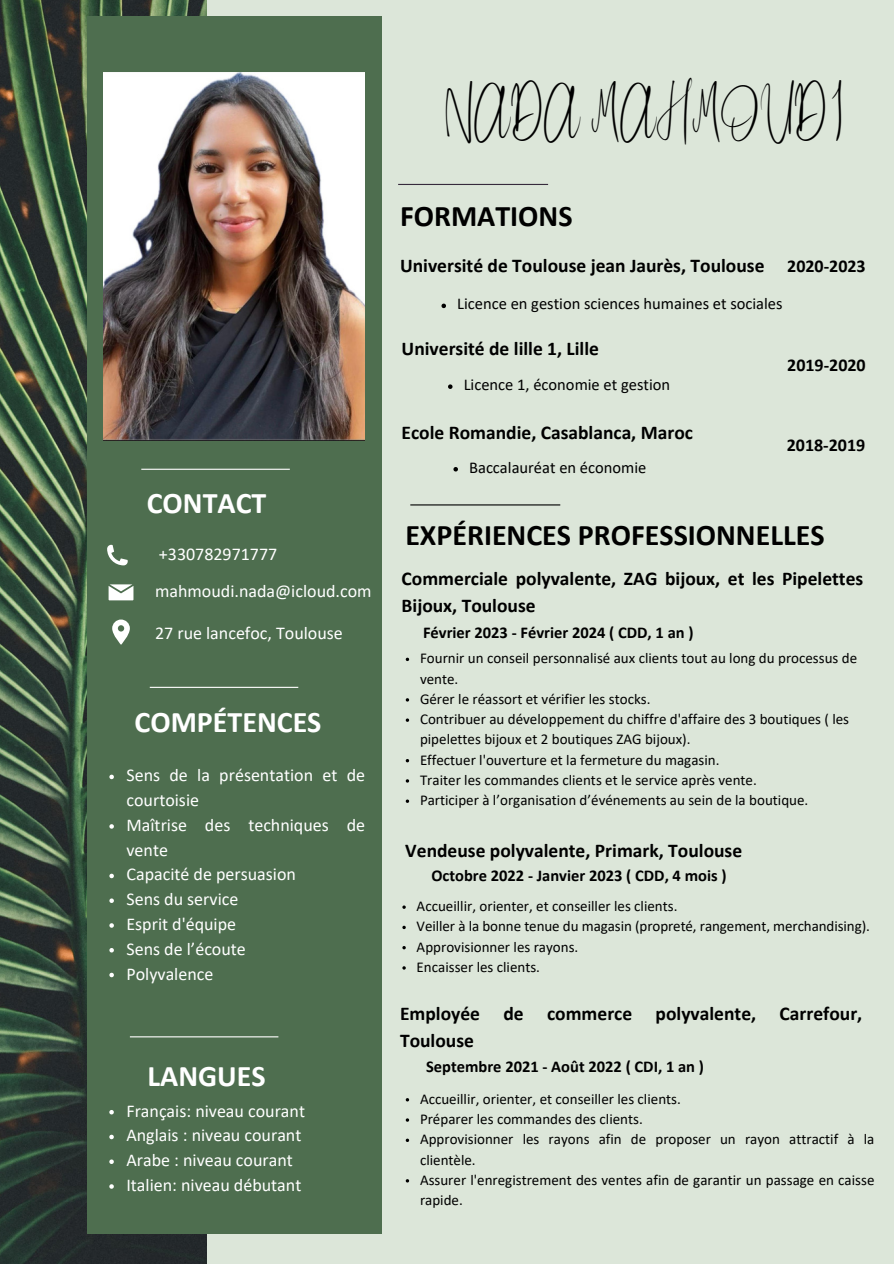
<style>
.page{position:relative;width:894px;height:1264px;background:#fff}
.page>*{position:absolute;margin:0;border:0;box-sizing:border-box;transform-origin:0 0}
.t1{font:37.65px "Better Saturday";color:#000}
.t2{font:700 30px "Calibri";color:#000}
.t3{font:700 30px "Calibri";color:#fff}
.t4{font:700 19.5px/27px "Calibri";color:#000}
.t5{font:18px/24.8px "Calibri";color:#fff}
.t6{font:700 18px "Calibri";color:#000}
.t7{font:700 16.5px "Calibri";color:#000}
.t8{font:16.5px "Calibri";color:#000}
.t9{font:15px/20.2px "Calibri";color:#000}
</style>
<div class="page">
<div style="left:0;top:0;width:893px;height:1263px;background:#dce6d9"></div>
<img style="left:0;top:0;width:206px;height:1263px">
<div style="left:87px;top:17px;width:294px;height:1216px;background:#4e6e4f"></div>
<img style="left:103px;top:73px;width:261px;height:367px">
<hr style="left:410px;top:504px;width:150px;height:1px;background:#000">
<svg style="left:107px;top:545px;width:20px;height:20px"></svg>
<svg style="left:112px;top:619px;width:18px;height:25px"></svg>
<svg style="left:108px;top:584px;width:25px;height:16px"></svg>
<hr style="left:141px;top:468px;width:149px;height:2px;background:#fff">
<svg style="left:441px;top:303px;width:5px;height:5px"></svg>
<hr style="left:398px;top:184px;width:150px;height:1px;background:#372b3d">
<svg style="left:453px;top:467px;width:5px;height:4px"></svg>
<svg style="left:109px;top:774px;width:5px;height:5px"></svg>
<svg style="left:109px;top:824px;width:5px;height:4px"></svg>
<svg style="left:109px;top:873px;width:5px;height:5px"></svg>
<svg style="left:109px;top:898px;width:5px;height:5px"></svg>
<svg style="left:109px;top:923px;width:5px;height:4px"></svg>
<svg style="left:109px;top:948px;width:5px;height:4px"></svg>
<svg style="left:109px;top:972px;width:5px;height:5px"></svg>
<svg style="left:448px;top:384px;width:4px;height:5px"></svg>
<svg style="left:405px;top:657px;width:4px;height:4px"></svg>
<svg style="left:109px;top:1110px;width:5px;height:4px"></svg>
<svg style="left:109px;top:1134px;width:5px;height:5px"></svg>
<svg style="left:109px;top:1159px;width:5px;height:4px"></svg>
<svg style="left:109px;top:1184px;width:5px;height:4px"></svg>
<hr style="left:130px;top:1036px;width:148px;height:1px;background:#fff">
<hr style="left:150px;top:686px;width:148px;height:2px;background:#fff">
<h4 class="t3" style="left:147px;top:490px;width:121px">CONTACT</h4>
<h4 class="t5" style="left:159px;top:543px;width:120px">+330782971777</h4>
<p class="t5" style="left:155px;top:580px;width:218px">mahmoudi.nada@icloud.com</p>
<p class="t5" style="left:155px;top:621px;width:189px">27 rue lancefoc, Toulouse</p>
<h1 class="t3" style="left:134px;top:709px;width:188px">COMPÉTENCES</h1>
<h2 class="t5" style="left:126px;top:764px;width:240px">Sens de la présentation et de courtoisie</h2>
<h3 class="t5" style="left:126px;top:814px;width:240px">Maîtrise des techniques de vente</h3>
<h3 class="t5" style="left:126px;top:863px;width:171px">Capacité de persuasion</h3>
<p class="t5" style="left:126px;top:888px;width:113px">Sens du service</p>
<h3 class="t5" style="left:126px;top:913px;width:111px">Esprit d'équipe</h3>
<h3 class="t5" style="left:126px;top:937px;width:121px">Sens de l’écoute</h3>
<p class="t5" style="left:126px;top:962px;width:88px">Polyvalence</p>
<p class="t3" style="left:147px;top:1063px;width:120px">LANGUES</p>
<h2 class="t5" style="left:126px;top:1099px;width:180px">Français: niveau courant</h2>
<p class="t5" style="left:126px;top:1124px;width:176px">Anglais : niveau courant</p>
<p class="t5" style="left:126px;top:1149px;width:168px">Arabe : niveau courant</p>
<p class="t5" style="left:126px;top:1174px;width:176px">Italien: niveau débutant</p>
<p class="t1" style="left:443px;top:106px;width:403px">NADA MAHMOUDI</p>
<p class="t2" style="left:400px;top:203px;width:174px">FORMATIONS</p>
<p class="t4" style="left:400px;top:254px;width:366px">Université de Toulouse jean Jaurès, Toulouse</p>
<h2 class="t6" style="left:787px;top:259px;width:80px">2020-2023</h2>
<p class="t8" style="left:457px;top:297px;width:327px">Licence en gestion sciences humaines et sociales</p>
<p class="t4" style="left:401px;top:337px;width:199px">Université de lille 1, Lille</p>
<h3 class="t8" style="left:463px;top:377px;width:208px">Licence 1, économie et gestion</h3>
<p class="t4" style="left:401px;top:420px;width:293px">Ecole Romandie, Casablanca, Maroc</p>
<p class="t8" style="left:469px;top:460px;width:179px">Baccalauréat en économie</p>
<p class="t6" style="left:787px;top:357px;width:80px">2019-2020</p>
<h4 class="t6" style="left:786px;top:438px;width:80px">2018-2019</h4>
<p class="t2" style="left:405px;top:522px;width:420px">EXPÉRIENCES PROFESSIONNELLES</p>
<p class="t4" style="left:401px;top:567px;width:463px">Commerciale polyvalente, ZAG bijoux, et les Pipelettes<br>Bijoux, Toulouse</p>
<p class="t7" style="left:423px;top:626px;width:272px">Février 2023 - Février 2024 ( CDD, 1 an )</p>
<h2 class="t9" style="left:420px;top:649px;width:438px">Fournir un conseil personnalisé aux clients tout au long du processus de vente.</h2>
<h2 class="t9" style="left:420px;top:690px;width:232px">Gérer le réassort et vérifier les stocks.</h2>
<h3 class="t9" style="left:420px;top:710px;width:430px">Contribuer au développement du chiffre d'affaire des 3 boutiques ( les pipelettes bijoux et 2 boutiques ZAG bijoux).</h3>
<h5 class="t9" style="left:420px;top:750px;width:301px">Effectuer l'ouverture et la fermeture du magasin.</h5>
<h4 class="t9" style="left:420px;top:771px;width:338px">Traiter les commandes clients et le service après vente.</h4>
<p class="t9" style="left:420px;top:791px;width:390px">Participer à l’organisation d’événements au sein de la boutique.</p>
<h3 class="t4" style="left:405px;top:838px;width:338px">Vendeuse polyvalente, Primark, Toulouse</h3>
<h3 class="t7" style="left:431px;top:869px;width:296px">Octobre 2022 - Janvier 2023 ( CDD, 4 mois )</h3>
<p class="t9" style="left:416px;top:897px;width:262px">Accueillir, orienter, et conseiller les clients.</p>
<p class="t9" style="left:416px;top:917px;width:454px">Veiller à la bonne tenue du magasin (propreté, rangement, merchandising).</p>
<p class="t9" style="left:416px;top:937px;width:163px">Approvisionner les rayons.</p>
<p class="t9" style="left:416px;top:958px;width:125px">Encaisser les clients.</p>
<h5 class="t4" style="left:400px;top:1001px;width:463px">Employée de commerce polyvalente, Carrefour,<br>Toulouse</h5>
<h5 class="t7" style="left:426px;top:1059px;width:279px">Septembre 2021 - Août 2022 ( CDI, 1 an )</h5>
<p class="t9" style="left:420px;top:1089px;width:262px">Accueillir, orienter, et conseiller les clients.</p>
<p class="t9" style="left:420px;top:1110px;width:224px">Préparer les commandes des clients.</p>
<p class="t9" style="left:420px;top:1130px;width:456px">Approvisionner les rayons afin de proposer un rayon attractif à la clientèle.</p>
<p class="t9" style="left:420px;top:1170px;width:456px">Assurer l'enregistrement des ventes afin de garantir un passage en caisse rapide.</p>
</div>
